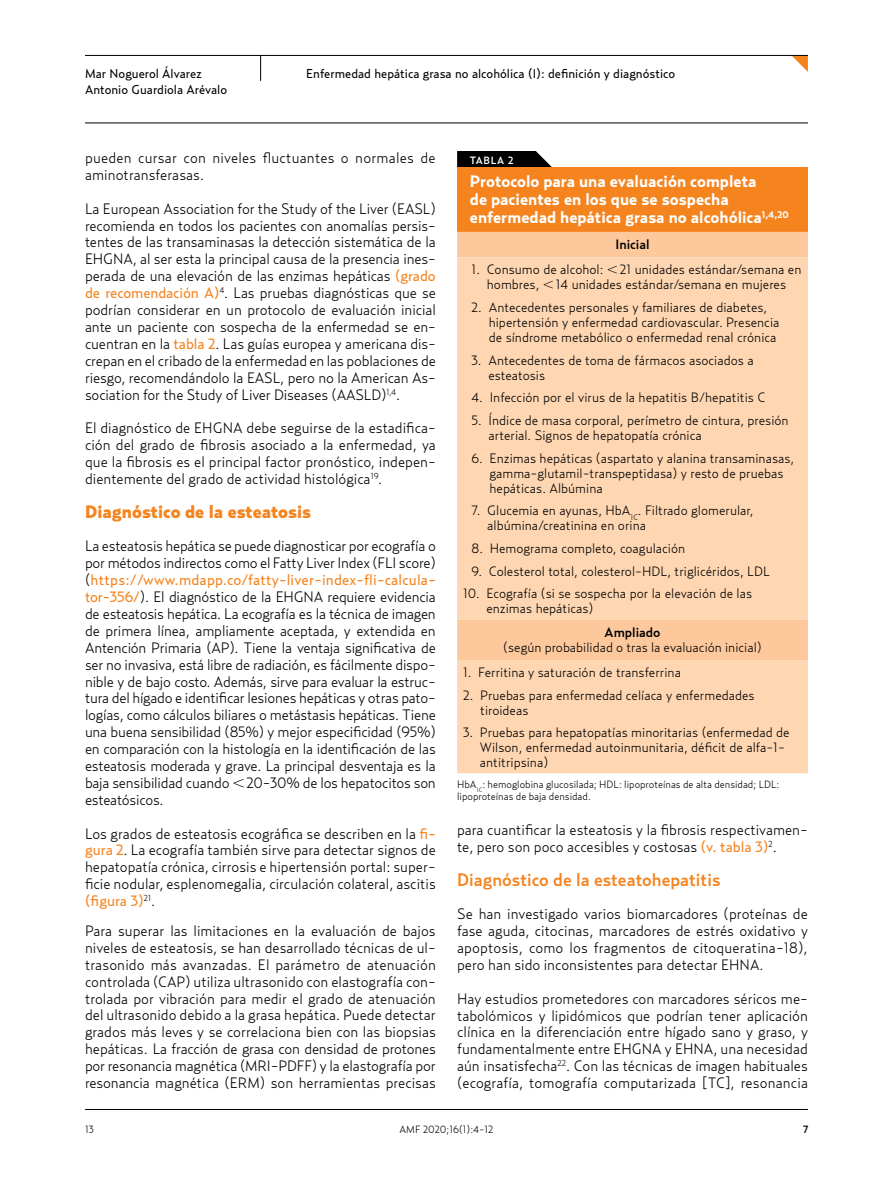
<style>
.page{position:relative;width:893px;height:1191px;background:#fff}
.page>*{position:absolute;margin:0;border:0;box-sizing:border-box;transform-origin:0 0}
.t1{font:500 18px "Relay";color:#f5841f}
.t2{font:900 18px "Relay";color:#f5841f}
.t3{font:700 16.5px/18px "Relay";color:#fff}
.t4{font:300 15px/17px "Relay";color:#000;text-align:justify}
.t5{font:300 13.5px/15px "Relay";color:#000}
.t6{font:500 13.5px "Relay";color:#000}
.t7{font:12.75px "Relay";color:#000}
.t8{font:300 10.5px/12px "Relay";color:#000}
.t9{font:500 10.5px "Relay";letter-spacing:.06em;color:#fff}
.t10{font:500 10.5px "Relay";color:#000}
.s1{font-weight:400;color:#f5841f}
.s2{font-family:"Mathematical Pi One";font-weight:400}
</style>
<div class="page">
<hr style="left:85px;top:123px;width:723px;height:1px;background:#000">
<svg style="left:792px;top:56px;width:16px;height:16px"></svg>
<hr style="left:85px;top:55px;width:723px;height:1px;background:#000">
<svg style="left:260px;top:56px;width:1px;height:25px"></svg>
<hr style="left:85px;top:1109px;width:723px;height:1px;background:#000">
<svg style="left:457px;top:151px;width:95px;height:17px;background:#231c16"></svg>
<div style="left:457px;top:168px;width:351px;height:64px;background:#f5841f"></div>
<div style="left:457px;top:232px;width:351px;height:25px;background:#fdc99c"></div>
<svg style="left:457px;top:257px;width:351px;height:516px;background:#fdd5b0"></svg>
<p class="t7" style="left:85px;top:66px;width:118px">Mar Noguerol Álvarez</p>
<p class="t7" style="left:306px;top:66px;width:371px">Enfermedad hepática grasa no alcohólica (I): definición y diagnóstico</p>
<p class="t7" style="left:85px;top:82px;width:144px">Antonio Guardiola Arévalo</p>
<p class="t4" style="left:85px;top:149px;width:352px">pueden cursar con niveles fluctuantes o normales de aminotransferasas.</p>
<p class="t4" style="left:85px;top:200px;width:352px">La European Association for the Study of the Liver (EASL) recomienda en todos los pacientes con anomalías persis&shy;tentes de las transaminasas la detección sistemática de la EHGNA, al ser esta la principal causa de la presencia ines&shy;perada de una elevación de las enzimas hepáticas <span class="s1">(grado de recomendación A)</span><sup>4</sup>. Las pruebas diagnósticas que se podrían considerar en un protocolo de evaluación inicial ante un paciente con sospecha de la enfermedad se en&shy;cuentran en la <span class="s1">tabla 2</span>. Las guías europea y americana dis&shy;crepan en el cribado de la enfermedad en las poblaciones de riesgo, recomendándolo la EASL, pero no la American As&shy;sociation for the Study of Liver Diseases (AASLD)<sup>1,4</sup>.</p>
<p class="t4" style="left:85px;top:419px;width:352px">El diagnóstico de EHGNA debe seguirse de la estadifica&shy;ción del grado de fibrosis asociado a la enfermedad, ya que la fibrosis es el principal factor pronóstico, indepen&shy;dientemente del grado de actividad histológica<sup>19</sup>.</p>
<p class="t2" style="left:85px;top:501px;width:228px">Diagnóstico de la esteatosis</p>
<p class="t4" style="left:85px;top:537px;width:352px">La esteatosis hepática se puede diagnosticar por ecografía o por métodos indirectos como el Fatty Liver Index (FLI score) (<span class="s1">https://www.mdapp.co/fatty-liver-index-fli-calcula&shy;tor-356/</span>). El diagnóstico de la EHGNA requiere evidencia de esteatosis hepática. La ecografía es la técnica de imagen de primera línea, ampliamente aceptada, y extendida en Antención Primaria (AP). Tiene la ventaja significativa de ser no invasiva, está libre de radiación, es fácilmente dispo&shy;nible y de bajo costo. Además, sirve para evaluar la estruc&shy;tura del hígado e identificar lesiones hepáticas y otras pato&shy;logías, como cálculos biliares o metástasis hepáticas. Tiene una buena sensibilidad (85%) y mejor especificidad (95%) en comparación con la histología en la identificación de las esteatosis moderada y grave. La principal desventaja es la baja sensibilidad cuando <span class="s2">,</span> 20-30% de los hepatocitos son esteatósicos.</p>
<p class="t4" style="left:85px;top:824px;width:352px">Los grados de esteatosis ecográfica se describen en la <span class="s1">fi&shy;gura 2</span>. La ecografía también sirve para detectar signos de hepatopatía crónica, cirrosis e hipertensión portal: super&shy;ficie nodular, esplenomegalia, circulación colateral, ascitis <span class="s1">(figura 3)</span><sup>21</sup>.</p>
<p class="t4" style="left:85px;top:922px;width:352px">Para superar las limitaciones en la evaluación de bajos niveles de esteatosis, se han desarrollado técnicas de ul&shy;trasonido más avanzadas. El parámetro de atenuación controlada (CAP) utiliza ultrasonido con elastografía con&shy;trolada por vibración para medir el grado de atenuación del ultrasonido debido a la grasa hepática. Puede detectar grados más leves y se correlaciona bien con las biopsias hepáticas. La fracción de grasa con densidad de protones por resonancia magnética (MRI-PDFF) y la elastografía por resonancia magnética (ERM) son herramientas precisas</p>
<p class="t9" style="left:470px;top:154px;width:45px">TABLA 2</p>
<p class="t3" style="left:470px;top:172px;width:320px">Protocolo para una evaluación completa<br>de pacientes en los que se sospecha enfermedad hepática grasa no alcohólica<sup>1,4,20</sup></p>
<p class="t6" style="left:615px;top:236px;width:36px">Inicial</p>
<p class="t5" style="left:472px;top:262px;width:331px;text-align:center">1. Consumo de alcohol: <span class="s2">,</span> 21 unidades estándar/semana en hombres, <span class="s2">,</span> 14 unidades estándar/semana en mujeres</p>
<p class="t5" style="left:489px;top:299px;width:292px;text-indent:-17px">2. Antecedentes personales y familiares de diabetes, hipertensión y enfermedad cardiovascular. Presencia de síndrome metabólico o enfermedad renal crónica</p>
<p class="t5" style="left:488px;top:352px;width:267px;text-indent:-17px">3. Antecedentes de toma de fármacos asociados a esteatosis</p>
<p class="t5" style="left:472px;top:390px;width:295px">4. Infección por el virus de la hepatitis B/hepatitis C</p>
<p class="t5" style="left:489px;top:412px;width:302px;text-indent:-17px">5. Índice de masa corporal, perímetro de cintura, presión arterial. Signos de hepatopatía crónica</p>
<p class="t5" style="left:489px;top:450px;width:306px;text-indent:-18px">6. Enzimas hepáticas (aspartato y alanina transaminasas, gamma-glutamil-transpeptidasa) y resto de pruebas hepáticas. Albúmina</p>
<p class="t5" style="left:487px;top:503px;width:268px;text-indent:-16px">7. Glucemia en ayunas, HbA<sub>1C</sub>. Filtrado glomerular, albúmina/creatinina en orina</p>
<p class="t5" style="left:472px;top:540px;width:215px">8. Hemograma completo, coagulación</p>
<p class="t5" style="left:472px;top:563px;width:300px">9. Colesterol total, colesterol-HDL, triglicéridos, LDL</p>
<p class="t5" style="left:486px;top:586px;width:267px;text-indent:-23px">10. Ecografía (si se sospecha por la elevación de las enzimas hepáticas)</p>
<p class="t6" style="left:605px;top:624px;width:57px">Ampliado</p>
<p class="t5" style="left:503px;top:639px;width:260px">(según probabilidad o tras la evaluación inicial)</p>
<p class="t5" style="left:463px;top:664px;width:219px">1. Ferritina y saturación de transferrina</p>
<p class="t5" style="left:480px;top:687px;width:276px;text-indent:-17px">2. Pruebas para enfermedad celíaca y enfermedades tiroideas</p>
<p class="t5" style="left:480px;top:724px;width:311px;text-indent:-17px">3. Pruebas para hepatopatías minoritarias (enfermedad de<br>Wilson, enfermedad autoinmunitaria, déficit de alfa-1- antitripsina)</p>
<p class="t8" style="left:457px;top:778px;width:324px">HbA<sub>1C</sub>: hemoglobina glucosilada; HDL: lipoproteínas de alta densidad; LDL: lipoproteínas de baja densidad.</p>
<p class="t4" style="left:457px;top:821px;width:352px">para cuantificar la esteatosis y la fibrosis respectivamen&shy;te, pero son poco accesibles y costosas <span class="s1">(v. tabla 3)</span><sup>2</sup>.</p>
<p class="t1" style="left:457px;top:868px;width:265px">Diagnóstico de la esteatohepatitis</p>
<p class="t4" style="left:457px;top:905px;width:352px">Se han investigado varios biomarcadores (proteínas de fase aguda, citocinas, marcadores de estrés oxidativo y apoptosis, como los fragmentos de citoqueratina-18), pero han sido inconsistentes para detectar EHNA.</p>
<p class="t4" style="left:457px;top:989px;width:352px">Hay estudios prometedores con marcadores séricos me&shy;tabolómicos y lipidómicos que podrían tener aplicación clínica en la diferenciación entre hígado sano y graso, y fundamentalmente entre EHGNA y EHNA, una necesidad aún insatisfecha<sup>22</sup>. Con las técnicas de imagen habituales (ecografía, tomografía computarizada [TC], resonancia</p>
<p class="t8" style="left:85px;top:1123px;width:10px">13</p>
<p class="t8" style="left:400px;top:1123px;width:95px">AMF 2020;16(1):4-12</p>
<p class="t10" style="left:803px;top:1123px;width:7px">7</p>
</div>
